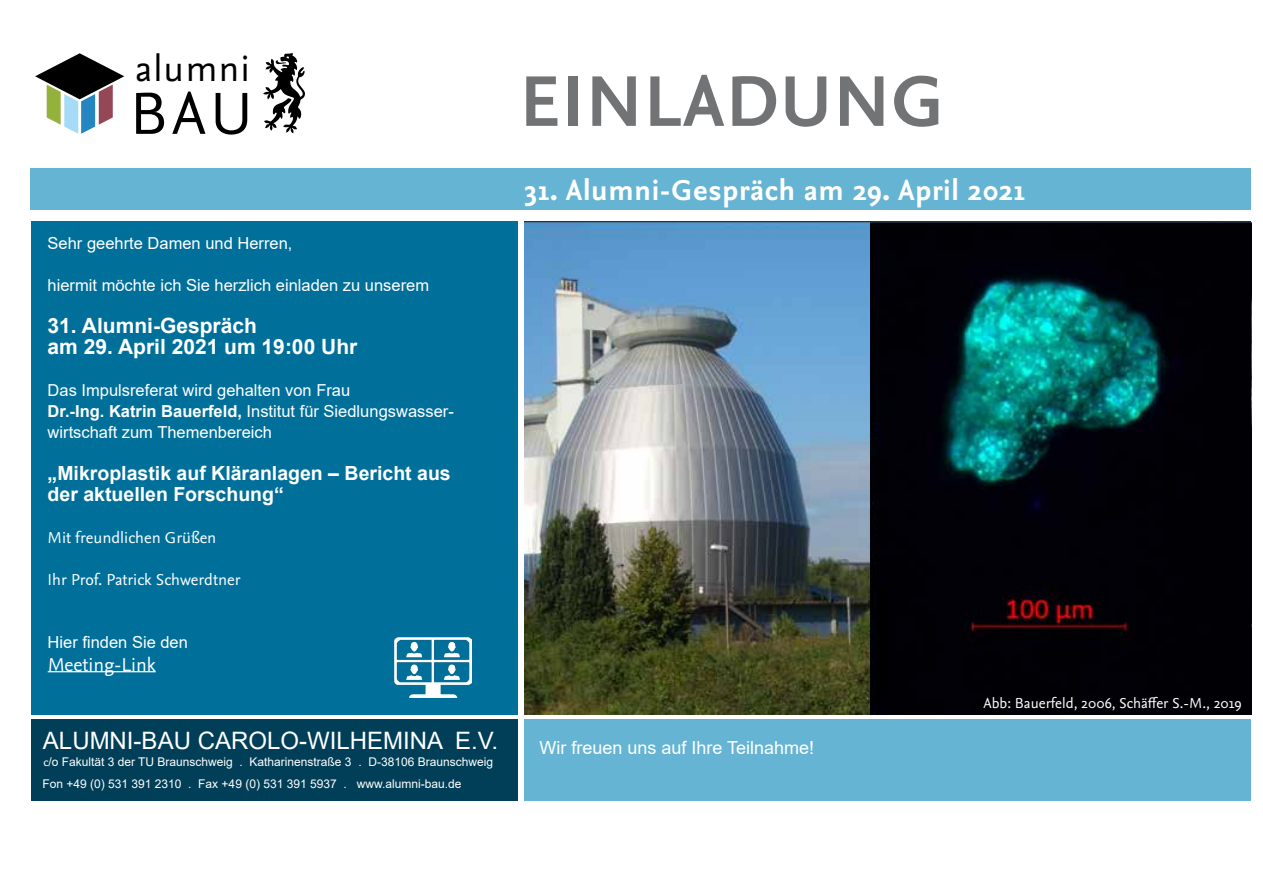
<style>
.page{position:relative;width:1263px;height:893px;background:#fff}
.page>*{position:absolute;margin:0;border:0;box-sizing:border-box;transform-origin:0 0}
.t1{font:700 75px "Nexus Sans Pro";letter-spacing:.025em;color:#727375}
.t2{font:62.1px "Nexus Sans Pro";color:#000}
.t3{font:37.95px "Nexus Sans Pro";letter-spacing:.03em;color:#000}
.t4{font:700 30px "Nexus Sans Pro";letter-spacing:.025em;color:#fff}
.t5{font:24px "Arial";color:#fff}
.t6{font:700 21px/21px "Arial";color:#fff}
.t7{font:700 19.5px/21px "Arial";color:#fff}
.t8{font:19.5px "Nexus Sans Pro";color:#fff}
.t9{font:18px "Arial";color:#fff}
.t10{font:16.5px/21px "Arial";color:#fff}
.t11{font:16.5px "Nexus Sans Pro";color:#fff}
.t12{font:15px "Nexus Sans Pro";color:#fff}
.t13{font:12px/22px "Arial";color:#fff}
.s1{font-weight:700}
.s2{font-family:"Nexus Sans Pro"}
</style>
<div class="page">
<div style="left:31px;top:168px;width:1220px;height:41px;background:#66b4d3"></div>
<div style="left:31px;top:719px;width:486px;height:82px;background:#003f57"></div>
<div style="left:31px;top:221px;width:486px;height:493px;background:#00709b"></div>
<svg style="left:263px;top:53px;width:42px;height:80px"></svg>
<svg style="left:35px;top:53px;width:89px;height:81px"></svg>
<img style="left:525px;top:221px;width:345px;height:493px">
<img style="left:870px;top:221px;width:381px;height:493px">
<div style="left:524px;top:719px;width:727px;height:82px;background:#66b4d3"></div>
<hr style="left:48px;top:671px;width:108px;height:1px;background:#fff">
<img style="left:394px;top:637px;width:77px;height:60px">
<h3 class="t3" style="left:135px;top:40px;width:116px">alumni</h3>
<h2 class="t2" style="left:130px;top:67px;width:124px">BAU</h2>
<p class="t10" style="left:48px;top:232px;width:246px">Sehr geehrte Damen und Herren,</p>
<p class="t10" style="left:48px;top:274px;width:383px">hiermit möchte ich Sie herzlich einladen zu unserem</p>
<p class="t6" style="left:48px;top:315px;width:311px">31. Alumni-Gespräch<br>am 29. April 2021 um 19:00 Uhr</p>
<p class="t10" style="left:48px;top:379px;width:408px">Das Impulsreferat wird gehalten von Frau<br><span class="s1">Dr.-Ing. Katrin Bauerfeld,</span> Institut für Siedlungswasser&shy;wirtschaft zum Themenbereich</p>
<p class="t7" style="left:48px;top:463px;width:405px">„Mikroplastik auf Kläranlagen – Bericht aus der aktuellen Forschung“</p>
<p class="t11" style="left:48px;top:525px;width:170px">Mit freundlichen Grüßen</p>
<p class="t11" style="left:48px;top:567px;width:194px">Ihr Prof. Patrick Schwerdtner</p>
<p class="t10" style="left:48px;top:631px;width:142px">Hier finden Sie den</p>
<p class="t8" style="left:48px;top:650px;width:109px">Meeting-Link</p>
<h3 class="t5" style="left:43px;top:724px;width:457px">ALUMNI-BAU CAROLO-WILHEMINA E.V.</h3>
<p class="t13" style="left:43px;top:751px;width:452px"><span class="s2">c</span>/o Fakultät 3 der TU Braunschweig . Katharinenstraße 3 . D-38106 Braunschweig<br>Fon +49 (0) 531 391 2310 . Fax +49 (0) 531 391 5937 . www.alumni-bau.de</p>
<h1 class="t1" style="left:520px;top:45px;width:425px">EINLADUNG</h1>
<h3 class="t4" style="left:524px;top:167px;width:502px">31. Alumni-Gespräch am 29. April 2021</h3>
<p class="t9" style="left:539px;top:736px;width:276px">Wir freuen uns auf Ihre Teilnahme!</p>
<p class="t12" style="left:983px;top:692px;width:260px">Abb: Bauerfeld, 2006, Schäffer S.-M., 2019</p>
</div>
